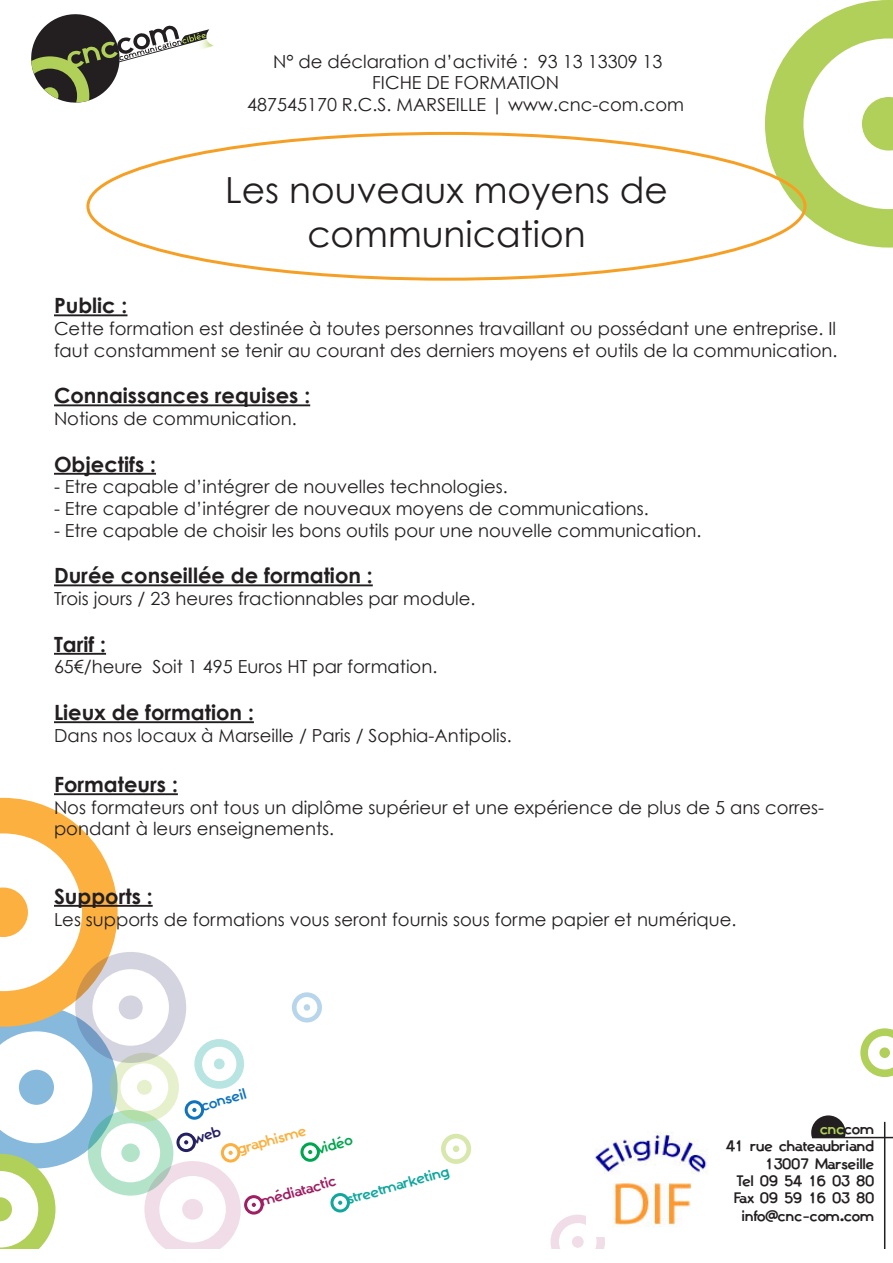
<style>
.page{position:relative;width:893px;height:1263px;background:#fff}
.page>*{position:absolute;margin:0;border:0;box-sizing:border-box;transform-origin:0 0}
.t1{font:36px "Century Gothic";color:#231f20}
.t2{font:700 21px "Century Gothic";color:#231f20}
.t3{font:18px/21.6px "Century Gothic";color:#231f20}
.t4{font:14.55px/17.4px "Andrew Andreas X Bold";letter-spacing:-.055em;color:#231f20;text-align:right}
.t5{font:14.55px "Andrew Andreas X Bold";color:#12a79d}
.t6{font:14.55px "Andrew Andreas X Bold";color:#9e1f62}
.t7{font:14.55px/29.1px "Andrew Andreas X Bold";color:#1074bc}
.t8{font:14.55px "Andrew Andreas X Bold";color:#fbb03f}
.t9{font:14.55px "Andrew Andreas X Bold";color:#00a54f}
.s1{color:#252161}
.s2{color:#b1d05a}
</style>
<div class="page">
<svg style="left:811px;top:1115px;width:34px;height:22px"></svg>
<svg style="left:550px;top:1214px;width:55px;height:34px"></svg>
<div style="left:572px;top:1236px;width:12px;height:12px;background:#f0dde7;border-radius:50%"></div>
<svg style="left:860px;top:1028px;width:33px;height:49px"></svg>
<div style="left:879px;top:1047px;width:11px;height:11px;background:#b1d05a;border-radius:50%"></div>
<svg style="left:292px;top:992px;width:30px;height:30px"></svg>
<div style="left:304px;top:1004px;width:6px;height:7px;background:#b7d5eb;border-radius:50%"></div>
<svg style="left:441px;top:1134px;width:30px;height:30px"></svg>
<div style="left:453px;top:1145px;width:6px;height:7px;background:#d8e7ac;border-radius:50%"></div>
<svg style="left:765px;top:0;width:128px;height:248px"></svg>
<svg style="left:0;top:798px;width:264px;height:450px"></svg>
<svg style="left:300px;top:1142px;width:20px;height:20px"></svg>
<svg style="left:330px;top:1193px;width:20px;height:19px"></svg>
<hr style="left:812px;top:1137px;width:81px;height:1px;background:#231f20">
<hr style="left:884px;top:1122px;width:1px;height:126px;background:#231f20">
<svg style="left:31px;top:14px;width:183px;height:89px"></svg>
<hr style="left:54px;top:314px;width:73px;height:2px;background:#231f20">
<hr style="left:54px;top:404px;width:256px;height:2px;background:#231f20">
<hr style="left:54px;top:473px;width:102px;height:2px;background:#231f20">
<hr style="left:54px;top:584px;width:319px;height:2px;background:#231f20">
<hr style="left:54px;top:653px;width:52px;height:2px;background:#231f20">
<hr style="left:54px;top:721px;width:200px;height:2px;background:#231f20">
<hr style="left:54px;top:793px;width:124px;height:2px;background:#231f20">
<hr style="left:54px;top:905px;width:99px;height:2px;background:#231f20">
<img style="left:587px;top:1131px;width:121px;height:105px">
<p class="t3" style="left:273px;top:50px;width:391px">N° de déclaration d’activité : 93 13 13309 13</p>
<p class="t3" style="left:372px;top:72px;width:188px">FICHE DE FORMATION</p>
<p class="t3" style="left:247px;top:93px;width:438px">487545170 R.C.S. MARSEILLE | www.cnc-com.com</p>
<p class="t1" style="left:225px;top:169px;width:444px">Les nouveaux moyens de</p>
<p class="t1" style="left:307px;top:212px;width:280px">communication</p>
<p class="t2" style="left:54px;top:293px;width:75px">Public :</p>
<p class="t3" style="left:54px;top:317px;width:785px">Cette formation est destinée à toutes personnes travaillant ou possédant une entreprise. Il faut constamment se tenir au courant des derniers moyens et outils de la communication.</p>
<p class="t2" style="left:54px;top:383px;width:258px">Connaissances requises :</p>
<p class="t3" style="left:54px;top:407px;width:244px">Notions de communication.</p>
<p class="t2" style="left:54px;top:451px;width:104px">Objectifs :</p>
<p class="t3" style="left:54px;top:476px;width:455px">- Etre capable d’intégrer de nouvelles technologies.</p>
<p class="t3" style="left:54px;top:497px;width:596px">- Etre capable d’intégrer de nouveaux moyens de communications.</p>
<p class="t3" style="left:54px;top:519px;width:649px">- Etre capable de choisir les bons outils pour une nouvelle communication.</p>
<p class="t2" style="left:54px;top:563px;width:320px">Durée conseillée de formation :</p>
<p class="t3" style="left:54px;top:587px;width:423px">Trois jours / 23 heures fractionnables par module.</p>
<p class="t2" style="left:54px;top:631px;width:54px">Tarif :</p>
<p class="t3" style="left:54px;top:656px;width:385px">65€/heure Soit 1 495 Euros HT par formation.</p>
<p class="t2" style="left:54px;top:699px;width:201px">Lieux de formation :</p>
<p class="t3" style="left:54px;top:724px;width:459px">Dans nos locaux à Marseille / Paris / Sophia-Antipolis.</p>
<p class="t2" style="left:54px;top:771px;width:125px">Formateurs :</p>
<p class="t3" style="left:54px;top:796px;width:772px">Nos formateurs ont tous un diplôme supérieur et une expérience de plus de 5 ans corres&shy;pondant à leurs enseignements.</p>
<p class="t2" style="left:54px;top:883px;width:100px">Supports :</p>
<p class="t3" style="left:54px;top:908px;width:684px">Les supports de formations vous seront fournis sous forme papier et numérique.</p>
<p class="t7" style="left:180px;top:1096px;width:66px;text-indent:17px;rotate:-16deg">conseil <span class="s1">web</span></p>
<p class="t8" style="left:235px;top:1141px;width:73px;rotate:-16deg">graphisme</p>
<p class="t9" style="left:314px;top:1141px;width:39px;rotate:-16deg">vidéo</p>
<p class="t6" style="left:258px;top:1193px;width:80px;rotate:-16deg">médiatactic</p>
<p class="t5" style="left:344px;top:1191px;width:108px;rotate:-16deg">streetmarketing</p>
<p class="t4" style="left:726px;top:1120px;width:150px"><span class="s2">cnc</span>com<br>41 rue chateaubriand<br>13007 Marseille<br>Tel 09 54 16 03 80<br>Fax 09 59 16 03 80 info@cnc-com.com</p>
</div>
